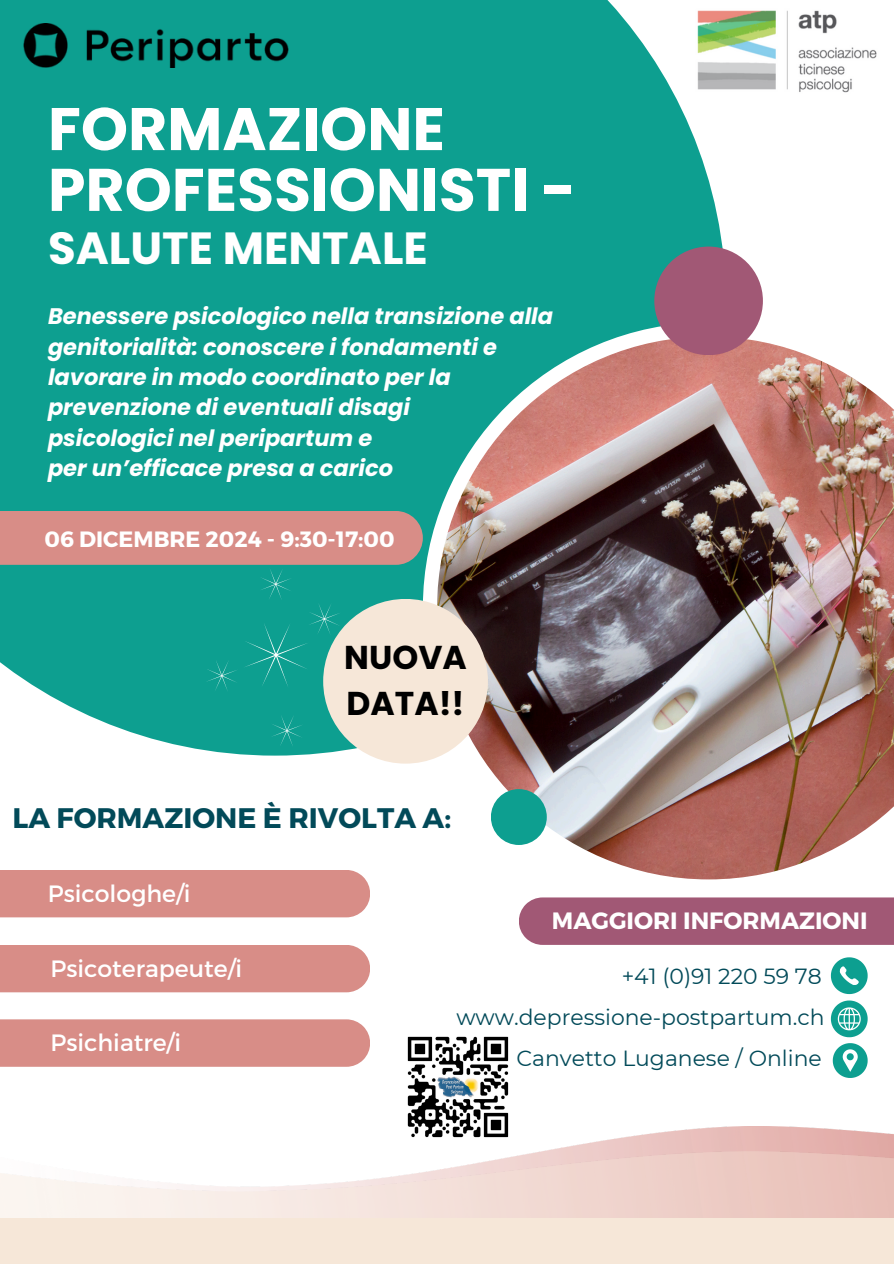
<style>
.page{position:relative;width:894px;height:1264px;background:#fff}
.page>*{position:absolute;margin:0;border:0;box-sizing:border-box;transform-origin:0 0}
.t1{font:700 60px/60.8px "Poppins";color:#fff}
.t2{font:700 45px "Poppins";color:#fff}
.t3{font:700 33px/46.2px "Poppins";color:#000}
.t4{font:700 28.2px "Montserrat";color:#024a59}
.t5{font:23.55px "Montserrat";color:#fff}
.t6{font:700 23.55px "Montserrat";color:#fff}
.t7{font:italic 700 22.5px/30.3px "Poppins";color:#fff}
.t8{font:700 22.2px "Montserrat";color:#fff}
.t9{font:21.9px "Montserrat";color:#024a59}
</style>
<div class="page">
<div style="left:0;top:0;width:723px;height:755px;background:#0d9f90"></div>
<svg style="left:423px;top:322px;width:336px;height:558px;fill:#0d9f90"></svg>
<img style="left:437px;top:336px;width:456px;height:543px">
<div style="left:654px;top:246px;width:108px;height:109px;background:#a15875;border-radius:50%"></div>
<div style="left:490px;top:789px;width:56px;height:56px;background:#0d9f90;border-radius:50%"></div>
<div style="left:519px;top:897px;width:374px;height:47px;background:#a15875"></div>
<svg style="left:832px;top:1043px;width:35px;height:34px"></svg>
<svg style="left:830px;top:957px;width:37px;height:37px"></svg>
<svg style="left:830px;top:1000px;width:37px;height:37px"></svg>
<img style="left:545px;top:1126px;width:348px;height:25px">
<div style="left:0;top:1218px;width:893px;height:45px;background:#f6e7d8"></div>
<img style="left:683px;top:0;width:194px;height:103px">
<img style="left:24px;top:23px;width:264px;height:44px">
<div style="left:0;top:870px;width:370px;height:47px;background:#d88d87"></div>
<div style="left:0;top:945px;width:370px;height:47px;background:#d88d87"></div>
<div style="left:0;top:1019px;width:370px;height:47px;background:#d88d87"></div>
<img style="left:407px;top:1036px;width:102px;height:102px">
<div style="left:323px;top:599px;width:165px;height:164px;background:#f6e7d8;border-radius:50%"></div>
<svg style="left:264px;top:707px;width:46px;height:47px;background:#11a091"></svg>
<svg style="left:0;top:511px;width:422px;height:190px;background:#62a397"></svg>
<h3 class="t1" style="left:48px;top:99px;width:530px">FORMAZIONE<br>PROFESSIONISTI -</h3>
<h3 class="t2" style="left:48px;top:216px;width:381px">SALUTE MENTALE</h3>
<p class="t7" style="left:48px;top:301px;width:506px">Benessere psicologico nella transizione alla genitorialità: conoscere i fondamenti e lavorare in modo coordinato per la prevenzione di eventuali disagi<br>psicologici nel peripartum e<br>per un’efficace presa a carico</p>
<h2 class="t8" style="left:45px;top:524px;width:351px">06 DICEMBRE 2024 - 9:30-17:00</h2>
<p class="t3" style="left:344px;top:634px;width:124px">NUOVA<br>DATA!!</p>
<p class="t4" style="left:13px;top:799px;width:440px">LA FORMAZIONE È RIVOLTA A:</p>
<h4 class="t5" style="left:48px;top:878px;width:144px">Psicologhe/i</h4>
<p class="t5" style="left:51px;top:953px;width:193px">Psicoterapeute/i</p>
<p class="t5" style="left:51px;top:1027px;width:132px">Psichiatre/i</p>
<h4 class="t6" style="left:551px;top:905px;width:317px">MAGGIORI INFORMAZIONI</h4>
<p class="t9" style="left:621px;top:963px;width:201px">+41 (0)91 220 59 78</p>
<p class="t9" style="left:456px;top:1003px;width:369px">www.depressione-postpartum.ch</p>
<p class="t9" style="left:516px;top:1044px;width:307px">Canvetto Luganese / Online</p>
</div>
